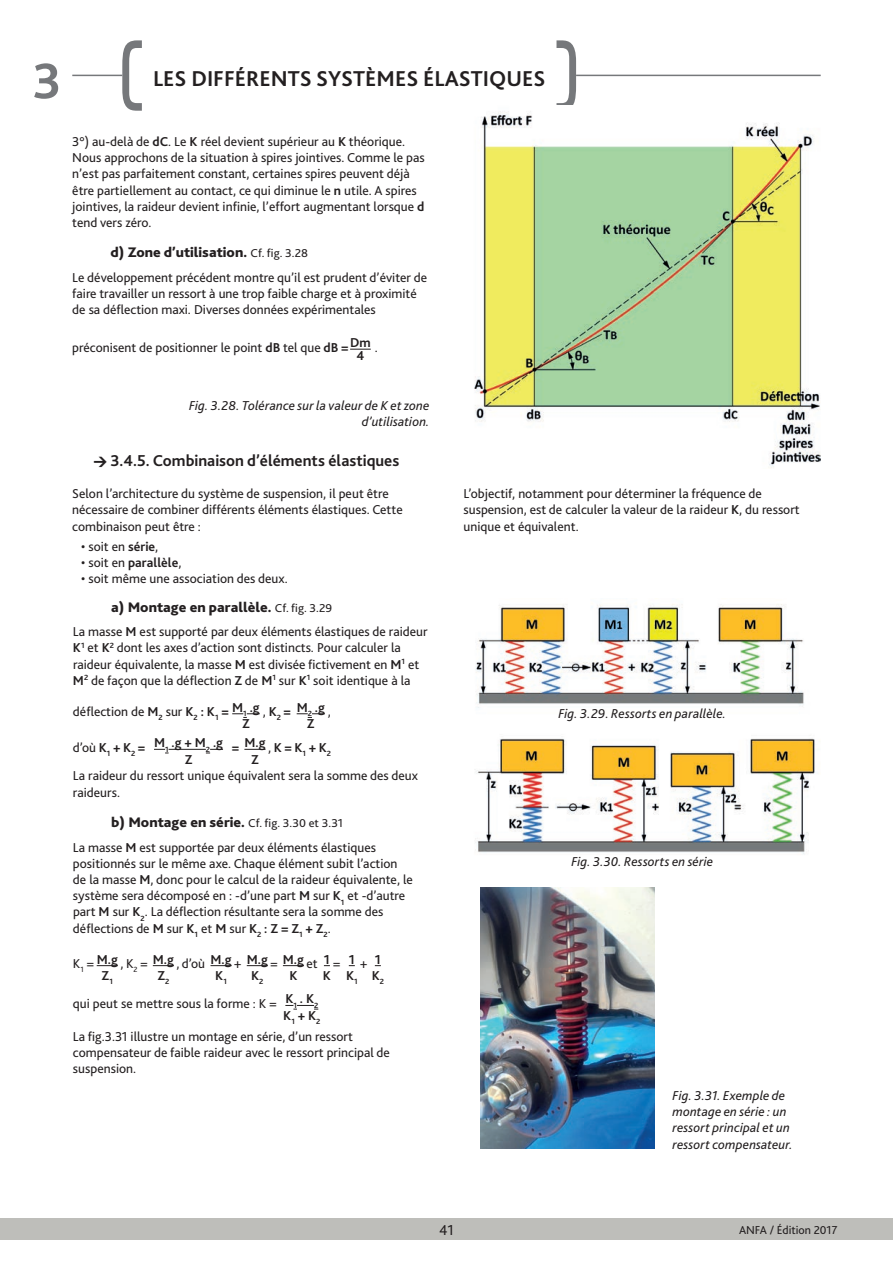
<style>
.page{position:relative;width:893px;height:1263px;background:#fff}
.page>*{position:absolute;margin:0;border:0;box-sizing:border-box;transform-origin:0 0}
.t1{font:700 52.5px "Bliss 2";color:#76787b}
.t2{font:700 22.5px "Bliss 2";color:#231f20}
.t3{font:700 16.5px "Bliss 2";color:#231f20}
.t4{font:15px "Bliss 2";color:#231f20}
.t5{font:800 14.55px "Bliss 2";color:#231f20;scale:1.04 1}
.t6{font:13.5px/16.2px "Bliss 2";color:#231f20}
.t7{font:italic 13.5px/16.2px "Bliss 2";letter-spacing:.01em;color:#231f20;text-align:right}
.t8{font:700 13.5px/16.2px "Bliss 2";color:#231f20}
.t9{font:12px "Bliss 2";color:#231f20}
.s1{font-weight:700}
.s2{font-weight:400;font-size:12px}
.s3{font-family:"DIN";font-weight:900;font-size:13.5px}
.s4{font-weight:400}
.s5{font-weight:700;font-size:7.8px}
</style>
<div class="page">
<hr style="left:72px;top:75px;width:50px;height:1px;background:#76787b">
<svg style="left:122px;top:40px;width:20px;height:71px"></svg>
<svg style="left:556px;top:40px;width:20px;height:65px"></svg>
<hr style="left:576px;top:75px;width:245px;height:1px;background:#76787b">
<div style="left:0;top:1218px;width:893px;height:21px;background:#bebeba"></div>
<svg style="left:350px;top:349px;width:21px;height:1px"></svg>
<img style="left:474px;top:111px;width:347px;height:357px">
<img style="left:475px;top:604px;width:329px;height:104px">
<svg style="left:232px;top:713px;width:28px;height:5px"></svg>
<svg style="left:297px;top:713px;width:28px;height:5px"></svg>
<svg style="left:154px;top:749px;width:15px;height:5px"></svg>
<hr style="left:169px;top:749px;width:37px;height:1px;background:#231f20">
<svg style="left:206px;top:749px;width:17px;height:5px"></svg>
<svg style="left:244px;top:749px;width:21px;height:1px"></svg>
<svg style="left:97px;top:965px;width:21px;height:1px"></svg>
<svg style="left:153px;top:965px;width:21px;height:1px"></svg>
<svg style="left:210px;top:965px;width:22px;height:1px"></svg>
<svg style="left:247px;top:965px;width:21px;height:1px"></svg>
<svg style="left:283px;top:965px;width:21px;height:1px"></svg>
<svg style="left:285px;top:1005px;width:33px;height:5px"></svg>
<img style="left:475px;top:738px;width:340px;height:116px">
<img style="left:480px;top:887px;width:175px;height:262px">
<h1 class="t1" style="left:32px;top:48px;width:31px">3</h1>
<h2 class="t2" style="left:153px;top:65px;width:394px">LES DIFFÉRENTS SYSTÈMES ÉLASTIQUES</h2>
<p class="t6" style="left:72px;top:133px;width:354px">3°) au-delà de <span class="s1">dC</span>. Le <span class="s1">K</span> réel devient supérieur au <span class="s1">K</span> théorique.<br>Nous approchons de la situation à spires jointives. Comme le pas n’est pas parfaitement constant, certaines spires peuvent déjà être partiellement au contact, ce qui diminue le <span class="s1">n</span> utile. A spires jointives, la raideur devient infinie, l’effort augmentant lorsque <span class="s1">d </span>tend vers zéro.</p>
<p class="t5" style="left:111px;top:243px;width:191px">d) Zone d’utilisation. <span class="s2">Cf. fig. 3.28</span></p>
<p class="t6" style="left:72px;top:269px;width:356px">Le développement précédent montre qu’il est prudent d’éviter de faire travailler un ressort à une trop faible charge et à proximité de sa déflection maxi. Diverses données expérimentales</p>
<p class="t6" style="left:72px;top:340px;width:307px">préconisent de positionner le point <span class="s1">dB</span> tel que <span class="s1">dB =</span><sup>Dm</sup> .</p>
<p class="t8" style="left:356px;top:347px;width:9px">4</p>
<p class="t7" style="left:189px;top:397px;width:242px">Fig. 3.28. Tolérance sur la valeur de K et zone d’utilisation.</p>
<p class="t3" style="left:94px;top:450px;width:307px"><span class="s3">&gt;</span> 3.4.5. Combinaison d’éléments élastiques</p>
<p class="t6" style="left:72px;top:485px;width:332px">Selon l’architecture du système de suspension, il peut être nécessaire de combiner différents éléments élastiques. Cette combinaison peut être :</p>
<p class="t6" style="left:81px;top:538px;width:78px">• soit en <span class="s1">série</span>,</p>
<p class="t8" style="left:81px;top:554px;width:102px"><span class="s4">• soit en</span> parallèle<span class="s4">,</span></p>
<p class="t6" style="left:81px;top:570px;width:208px">• soit même une association des deux.</p>
<p class="t5" style="left:111px;top:598px;width:214px">a) Montage en parallèle. <span class="s2">Cf. fig. 3.29</span></p>
<p class="t6" style="left:73px;top:623px;width:356px">La masse <span class="s1">M</span> est supporté par deux éléments élastiques de raideur <span class="s1">K</span><sup>1</sup> et <span class="s1">K</span><sup>2</sup> dont les axes d’action sont distincts. Pour calculer la raideur équivalente, la masse <span class="s1">M</span> est divisée fictivement en <span class="s1">M</span><sup>1</sup> et <span class="s1">M</span><sup>2</sup> de façon que la déflection <span class="s1">Z</span> de <span class="s1">M</span><sup>1</sup> sur <span class="s1">K</span><sup>1</sup> soit identique à la</p>
<p class="t6" style="left:242px;top:705px;width:19px;line-height:12px;text-indent:-169px">déflection de <span class="s1">M</span><sub>2</sub> sur <span class="s1">K</span><sub>2</sub> <span class="s1">: K</span><sub>1</sub> <span class="s1">= </span><sup>M</sup><span class="s5">1</span> <sup>.g<br></sup><span class="s1">Z</span></p>
<p class="t8" style="left:307px;top:699px;width:19px;text-indent:-44px"><span class="s4">,</span> K<sub>2</sub> = M<sub>2</sub> .g<br>Z</p>
<p class="t6" style="left:328px;top:703px;width:5px">,</p>
<p class="t8" style="left:185px;top:734px;width:40px;text-indent:-112px"><span class="s4">d’où</span> K<sub>1</sub> + K<sub>2</sub> = M<sub>1</sub> .g + M<sub>2</sub> .g<br>Z</p>
<p class="t8" style="left:251px;top:734px;width:16px;text-indent:-19px">= M.g<br>Z</p>
<p class="t6" style="left:73px;top:732px;width:347px;line-height:29px;text-indent:195px">, <span class="s1">K = K</span><sub>1</sub> <span class="s1">+ K</span><sub>2<br></sub>La raideur du ressort unique équivalent sera la somme des deux</p>
<p class="t6" style="left:73px;top:784px;width:49px">raideurs.</p>
<p class="t5" style="left:111px;top:813px;width:224px">b) Montage en série. <span class="s2">Cf. fig. 3.30 et 3.31</span></p>
<p class="t6" style="left:73px;top:838px;width:341px">La masse <span class="s1">M</span> est supportée par deux éléments élastiques positionnés sur le même axe. Chaque élément subit l’action de la masse <span class="s1">M</span>, donc pour le calcul de la raideur équivalente, le système sera décomposé en : -d’une part <span class="s1">M</span> sur <span class="s1">K</span><sub>1</sub> et -d’autre part <span class="s1">M</span> sur <span class="s1">K</span><sub>2</sub>. La déflection résultante sera la somme des déflections de <span class="s1">M</span> sur <span class="s1">K</span><sub>1</sub> et <span class="s1">M</span> sur <span class="s1">K</span><sub>2</sub> <span class="s1">: Z = Z</span><sub>1</sub> <span class="s1">+ Z</span><sub>2</sub>.</p>
<p class="t8" style="left:102px;top:951px;width:18px;text-indent:-29px"><span class="s4">K</span><sub>1</sub> <span class="s4">=</span> M.g<br>Z<sub>1</sub></p>
<p class="t6" style="left:157px;top:957px;width:76px;line-height:12px;text-indent:-37px">, K<sub>2</sub> = <sup>M.g</sup> , d’où <sup>M.g<br></sup><span class="s1">Z</span><sub>2</sub></p>
<p class="t6" style="left:323px;top:957px;width:59px;line-height:12px;text-indent:-16px">et <sup>1</sup>= <sup>1</sup>+ <sup>1<br></sup><span class="s1">K</span></p>
<p class="t8" style="left:251px;top:951px;width:54px;text-indent:-17px"><span class="s4">+</span> M.g <span class="s4">=</span> M.g<br>K<sub>2</sub></p>
<p class="t8" style="left:215px;top:967px;width:13px">K<sub>1</sub></p>
<p class="t8" style="left:289px;top:967px;width:10px">K</p>
<p class="t8" style="left:346px;top:967px;width:13px">K<sub>1</sub></p>
<p class="t8" style="left:372px;top:967px;width:14px">K<sub>2</sub></p>
<p class="t6" style="left:73px;top:997px;width:249px;line-height:12px;text-align:right">qui peut se mettre sous la forme : K = <sup>K</sup><span class="s5">1</span> <sup>.</sup> <sup>K</sup><span class="s5">2<br></span><span class="s1">K</span><sub>1</sub> <span class="s1">+ K</span><sub>2</sub></p>
<p class="t6" style="left:73px;top:1028px;width:318px">La fig.3.31 illustre un montage en série, d’un ressort compensateur de faible raideur avec le ressort principal de suspension.</p>
<p class="t6" style="left:463px;top:485px;width:338px">L’objectif, notamment pour déterminer la fréquence de suspension, est de calculer la valeur de la raideur <span class="s1">K</span>, du ressort unique et équivalent.</p>
<p class="t7" style="left:558px;top:705px;width:169px">Fig. 3.29. Ressorts en parallèle.</p>
<p class="t7" style="left:571px;top:853px;width:143px">Fig. 3.30. Ressorts en série</p>
<p class="t7" style="left:673px;top:1087px;width:121px;text-align:left">Fig. 3.31. Exemple de montage en série : un ressort principal et un ressort compensateur.</p>
<p class="t4" style="left:439px;top:1221px;width:16px">41</p>
<p class="t9" style="left:739px;top:1223px;width:100px">ANFA / Édition 2017</p>
</div>
